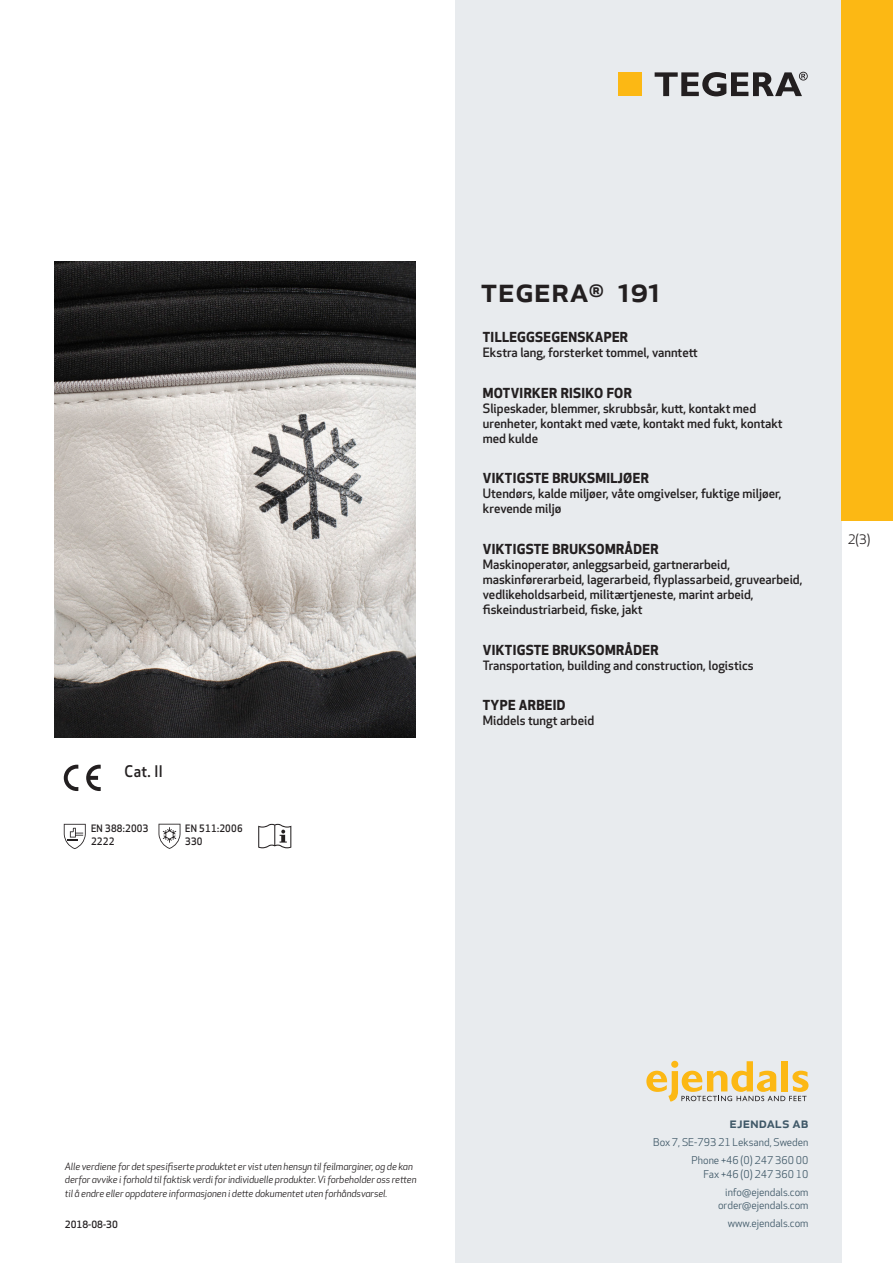
<style>
.page{position:relative;width:893px;height:1263px;background:#fff}
.page>*{position:absolute;margin:0;border:0;box-sizing:border-box;transform-origin:0 0}
.prodname{font:500 34.5px "Apex New";color:#231f20}
.Artikel{font:500 15.6px "Apex New";color:#231f20;scale:.95 1}
.t1{font:500 15px "Apex New";color:#405968}
.Funktion_body{font:700 13.5px "Apex New";letter-spacing:.025em;color:#231f20}
.t2{font:12.75px "Apex New";color:#231f20}
.Funktion_body-2{font:500 12.6px/15px "Apex New";color:#231f20}
.t3{font:10.5px/18px "Apex New";color:#405968;text-align:right}
.Artikel-2{font:500 10.05px/13.2px "Apex New";letter-spacing:.025em;color:#231f20;scale:.95 1}
.t4{font:italic 9.75px/13.5px "Apex New";letter-spacing:-.01em;color:#231f20}
.Sidfot_datum{font:500 9.75px "Apex New";color:#231f20}
</style>
<div class="page">
<div style="left:455px;top:0;width:387px;height:1263px;background:#e8ebee"></div>
<svg style="left:646px;top:1061px;width:162px;height:40px"></svg>
<div style="left:842px;top:0;width:51px;height:520px;background:#fcb814"></div>
<div style="left:618px;top:72px;width:24px;height:24px;background:#fcb814"></div>
<svg style="left:655px;top:72px;width:153px;height:24px"></svg>
<svg style="left:86px;top:765px;width:15px;height:26px"></svg>
<svg style="left:64px;top:765px;width:14px;height:26px"></svg>
<svg style="left:64px;top:824px;width:22px;height:25px"></svg>
<svg style="left:159px;top:824px;width:21px;height:25px"></svg>
<svg style="left:258px;top:824px;width:33px;height:24px"></svg>
<img style="left:54px;top:261px;width:361px;height:477px">
<p class="Artikel" style="left:125px;top:761px;width:42px">Cat. II</p>
<p class="Artikel-2" style="left:91px;top:821px;width:62px">EN 388:2003<br>2222</p>
<p class="Artikel-2" style="left:185px;top:821px;width:62px">EN 511:2006<br>330</p>
<p class="prodname" style="left:480px;top:266px;width:182px">TEGERA<sup>®</sup> 191</p>
<p class="Funktion_body" style="left:483px;top:327px;width:147px">TILLEGGSEGENSKAPER</p>
<p class="Funktion_body-2" style="left:483px;top:345px;width:216px">Ekstra lang, forsterket tommel, vanntett</p>
<p class="Funktion_body" style="left:483px;top:383px;width:151px">MOTVIRKER RISIKO FOR</p>
<p class="Funktion_body-2" style="left:483px;top:400px;width:301px">Slipeskader, blemmer, skrubbsår, kutt, kontakt med urenheter, kontakt med væte, kontakt med fukt, kontakt med kulde</p>
<p class="Funktion_body" style="left:483px;top:468px;width:167px">VIKTIGSTE BRUKSMILJØER</p>
<p class="Funktion_body-2" style="left:483px;top:486px;width:300px">Utendørs, kalde miljøer, våte omgivelser, fuktige miljøer, krevende miljø</p>
<p class="Funktion_body" style="left:483px;top:539px;width:177px">VIKTIGSTE BRUKSOMRÅDER</p>
<p class="Funktion_body-2" style="left:483px;top:556px;width:321px">Maskinoperatør, anleggsarbeid, gartnerarbeid, maskinførerarbeid, lagerarbeid, flyplassarbeid, gruvearbeid, vedlikeholdsarbeid, militærtjeneste, marint arbeid, fiskeindustriarbeid, fiske, jakt</p>
<p class="Funktion_body" style="left:483px;top:640px;width:177px">VIKTIGSTE BRUKSOMRÅDER</p>
<p class="Funktion_body-2" style="left:483px;top:657px;width:272px">Transportation, building and construction, logistics</p>
<p class="Funktion_body" style="left:483px;top:695px;width:84px">TYPE ARBEID</p>
<p class="Funktion_body-2" style="left:483px;top:713px;width:113px">Middels tungt arbeid</p>
<p class="t2" style="left:848px;top:531px;width:24px">2(3)</p>
<p class="t4" style="left:65px;top:1159px;width:353px">Alle verdiene for det spesifiserte produktet er vist uten hensyn til feilmarginer, og de kan derfor avvike i forhold til faktisk verdi for individuelle produkter. Vi forbeholder oss retten til å endre eller oppdatere informasjonen i dette dokumentet uten forhåndsvarsel.</p>
<p class="Sidfot_datum" style="left:65px;top:1218px;width:54px">2018-08-30</p>
<p class="t1" style="left:729px;top:1113px;width:80px">ejendals ab</p>
<p class="t3" style="left:653px;top:1133px;width:157px">Box 7, SE-793 21 Leksand, Sweden<br>Phone +46 (0) 247 360 00</p>
<p class="t3" style="left:703px;top:1165px;width:107px">Fax +46 (0) 247 360 10 info@ejendals.com</p>
<p class="t3" style="left:718px;top:1196px;width:92px">order@ejendals.com</p>
<p class="t3" style="left:728px;top:1215px;width:82px">www.ejendals.com</p>
</div>
